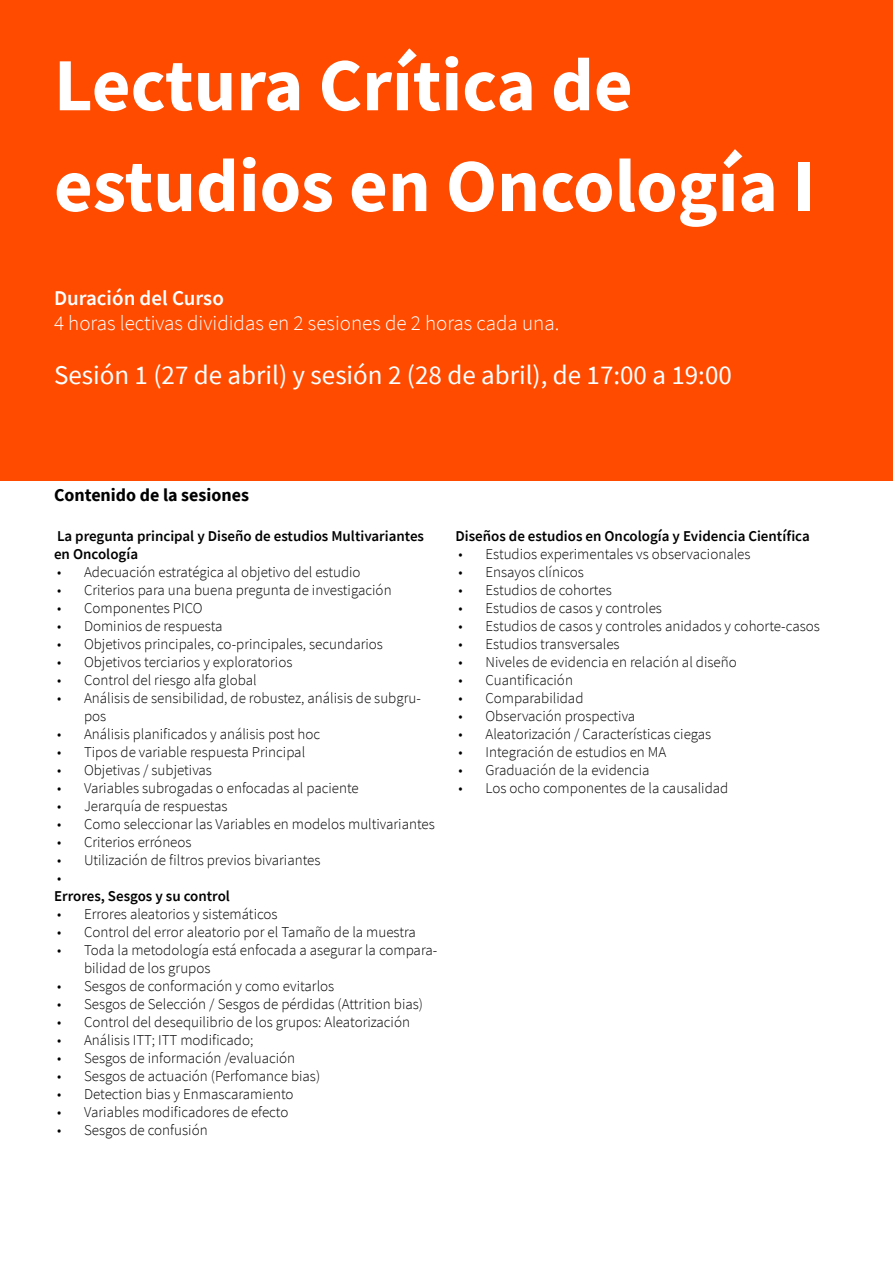
<style>
.page{position:relative;width:893px;height:1263px;background:#fff}
.page>*{position:absolute;margin:0;border:0;box-sizing:border-box;transform-origin:0 0}
.Titulo_int{font:700 75px "Source Sans Pro";color:#fff}
.t1{font:27px "Source Sans Pro";color:#fff}
.t2{font:300 21px "Source Sans Pro";color:#fff}
.t3{font:600 21px "Source Sans Pro";color:#fff}
.t4{font:700 18px "Source Sans Pro";color:#000}
.t5{font:300 15px/18px "Source Sans Pro";color:#000}
.Subt_parrafo{font:600 15px/18px "Source Sans Pro";color:#000}
</style>
<div class="page">
<div style="left:0;top:0;width:893px;height:480px;background:#ff4b00"></div>
<p class="Titulo_int" style="left:54px;top:35px;width:580px">Lectura Crítica de</p>
<p class="Titulo_int" style="left:54px;top:135px;width:763px">estudios en Oncología I</p>
<p class="t3" style="left:54px;top:284px;width:171px">Duración del Curso</p>
<p class="t2" style="left:54px;top:310px;width:507px">4 horas lectivas divididas en 2 sesiones de 2 horas cada una.</p>
<p class="t1" style="left:54px;top:358px;width:679px">Sesión 1 (27 de abril) y sesión 2 (28 de abril), de 17:00 a 19:00</p>
<p class="t4" style="left:54px;top:483px;width:197px">Contenido de la sesiones</p>
<p class="Subt_parrafo" style="left:54px;top:527px;width:372px">La pregunta principal y Diseño de estudios Multivariantes en Oncología</p>
<p class="t5" style="left:57px;top:563px;width:305px">• Adecuación estratégica al objetivo del estudio</p>
<p class="t5" style="left:57px;top:581px;width:336px">• Criterios para una buena pregunta de investigación</p>
<p class="t5" style="left:57px;top:599px;width:147px">• Componentes PICO</p>
<p class="t5" style="left:57px;top:617px;width:167px">• Dominios de respuesta</p>
<p class="t5" style="left:57px;top:635px;width:327px">• Objetivos principales, co-principales, secundarios</p>
<p class="t5" style="left:57px;top:653px;width:237px">• Objetivos terciarios y exploratorios</p>
<p class="t5" style="left:57px;top:671px;width:201px">• Control del riesgo alfa global</p>
<p class="t5" style="left:84px;top:689px;width:338px;text-indent:-27px">• Análisis de sensibilidad, de robustez, análisis de subgru&shy;pos</p>
<p class="t5" style="left:57px;top:725px;width:265px">• Análisis planificados y análisis post hoc</p>
<p class="t5" style="left:57px;top:743px;width:250px">• Tipos de variable respuesta Principal</p>
<p class="t5" style="left:57px;top:761px;width:156px">• Objetivas / subjetivas</p>
<p class="t5" style="left:57px;top:779px;width:303px">• Variables subrogadas o enfocadas al paciente</p>
<p class="t5" style="left:57px;top:797px;width:172px">• Jerarquía de respuestas</p>
<p class="t5" style="left:57px;top:815px;width:379px">• Como seleccionar las Variables en modelos multivariantes</p>
<p class="t5" style="left:57px;top:833px;width:136px">• Criterios erróneos</p>
<p class="t5" style="left:57px;top:851px;width:265px">• Utilización de filtros previos bivariantes</p>
<p class="t5" style="left:57px;top:869px;width:6px">•</p>
<p class="Subt_parrafo" style="left:54px;top:887px;width:178px">Errores, Sesgos y su control</p>
<p class="t5" style="left:57px;top:905px;width:222px">• Errores aleatorios y sistemáticos</p>
<p class="t5" style="left:57px;top:923px;width:360px">• Control del error aleatorio por el Tamaño de la muestra</p>
<p class="t5" style="left:84px;top:941px;width:355px;text-indent:-27px">• Toda la metodología está enfocada a asegurar la compara&shy;bilidad de los grupos</p>
<p class="t5" style="left:57px;top:977px;width:279px">• Sesgos de conformación y como evitarlos</p>
<p class="t5" style="left:57px;top:995px;width:368px">• Sesgos de Selección / Sesgos de pérdidas (Attrition bias)</p>
<p class="t5" style="left:57px;top:1013px;width:355px">• Control del desequilibrio de los grupos: Aleatorización</p>
<p class="t5" style="left:57px;top:1031px;width:198px">• Análisis ITT; ITT modificado;</p>
<p class="t5" style="left:57px;top:1049px;width:240px">• Sesgos de información /evaluación</p>
<p class="t5" style="left:57px;top:1067px;width:265px">• Sesgos de actuación (Perfomance bias)</p>
<p class="t5" style="left:57px;top:1085px;width:238px">• Detection bias y Enmascaramiento</p>
<p class="t5" style="left:57px;top:1103px;width:233px">• Variables modificadores de efecto</p>
<p class="t5" style="left:57px;top:1121px;width:152px">• Sesgos de confusión</p>
<p class="Subt_parrafo" style="left:455px;top:527px;width:356px">Diseños de estudios en Oncología y Evidencia Científica</p>
<p class="t5" style="left:458px;top:545px;width:294px">• Estudios experimentales vs observacionales</p>
<p class="t5" style="left:458px;top:563px;width:127px">• Ensayos clínicos</p>
<p class="t5" style="left:458px;top:581px;width:155px">• Estudios de cohortes</p>
<p class="t5" style="left:458px;top:599px;width:205px">• Estudios de casos y controles</p>
<p class="t5" style="left:458px;top:617px;width:363px">• Estudios de casos y controles anidados y cohorte-casos</p>
<p class="t5" style="left:458px;top:635px;width:163px">• Estudios transversales</p>
<p class="t5" style="left:458px;top:653px;width:280px">• Niveles de evidencia en relación al diseño</p>
<p class="t5" style="left:458px;top:671px;width:116px">• Cuantificación</p>
<p class="t5" style="left:458px;top:689px;width:127px">• Comparabilidad</p>
<p class="t5" style="left:458px;top:707px;width:178px">• Observación prospectiva</p>
<p class="t5" style="left:458px;top:725px;width:254px">• Aleatorización / Características ciegas</p>
<p class="t5" style="left:458px;top:743px;width:209px">• Integración de estudios en MA</p>
<p class="t5" style="left:458px;top:761px;width:193px">• Graduación de la evidencia</p>
<p class="t5" style="left:458px;top:779px;width:271px">• Los ocho componentes de la causalidad</p>
</div>
